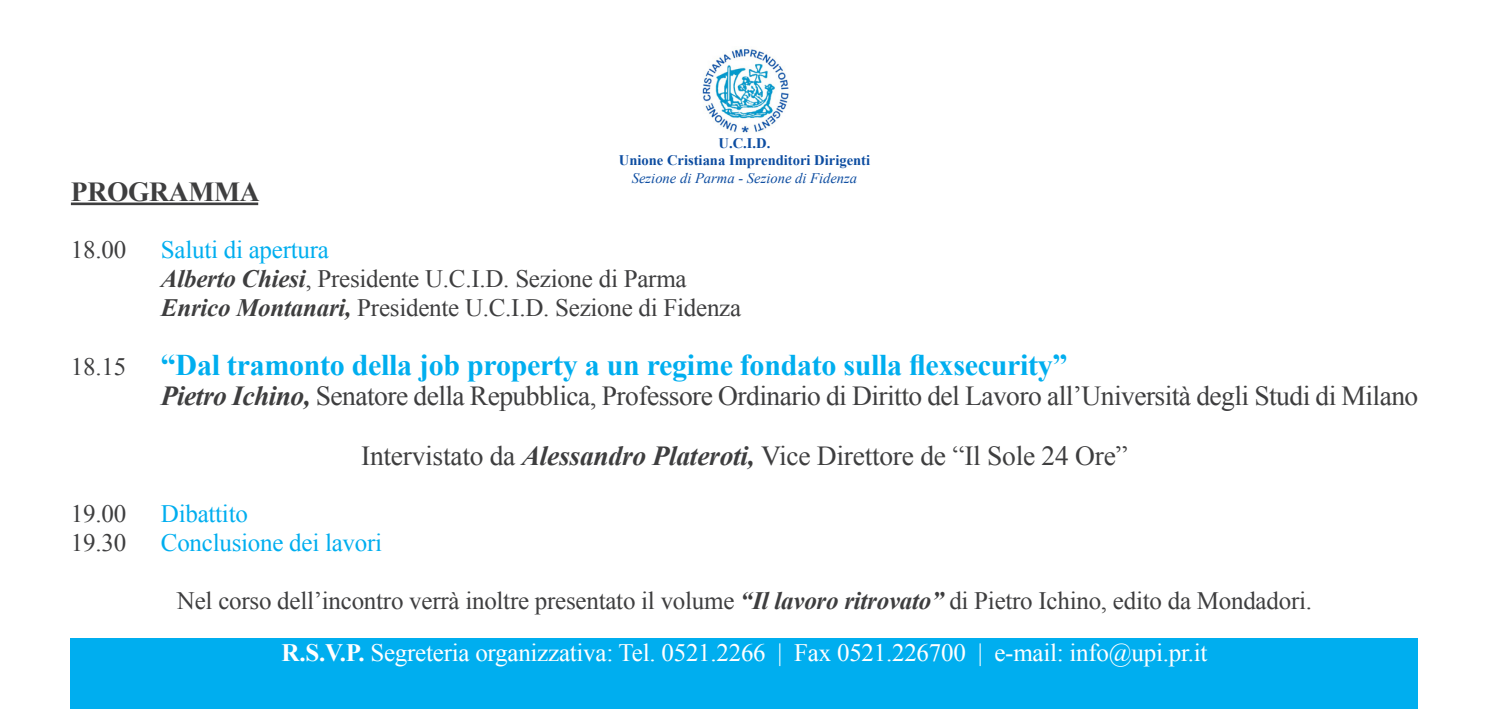
<style>
.page{position:relative;width:1489px;height:709px;background:#fff}
.page>*{position:absolute;margin:0;border:0;box-sizing:border-box;transform-origin:0 0}
.t1{font:700 30px "Times New Roman";letter-spacing:-.01em;color:#00aeef}
.t2{font:27.5px "Times New Roman";letter-spacing:-.02em;color:#3e3e3f}
.t3{font:700 27.5px "Times New Roman";letter-spacing:-.01em;color:#3e3e3f}
.t4{font:25px "Times New Roman";letter-spacing:-.01em;color:#3e3e3f}
.t5{font:25px "Times New Roman";letter-spacing:-.01em;color:#fff}
.t6{font:25px "Times New Roman";letter-spacing:-.01em;color:#00aeef}
.t7{font:700 14.5px "Times New Roman";color:#0d4da1}
.t8{font:italic 14.5px "Times New Roman";color:#0d4da1}
.s1{font-weight:700;font-style:italic}
.s2{font-weight:400;font-size:25px;color:#3e3e3f}
.s3{font-weight:700}
</style>
<div class="page">
<div style="left:71px;top:638px;width:1346px;height:71px;background:#00aeef"></div>
<hr style="left:71px;top:202px;width:187px;height:3px;background:#3e3e3f">
<img style="left:702px;top:49px;width:87px;height:84px">
<p class="t3" style="left:71px;top:173px;width:190px">PROGRAMMA</p>
<p class="t7" style="left:718px;top:133px;width:53px">U.C.I.D.</p>
<p class="t7" style="left:618px;top:150px;width:253px">Unione Cristiana Imprenditori Dirigenti</p>
<p class="t8" style="left:632px;top:168px;width:227px">Sezione di Parma - Sezione di Fidenza</p>
<p class="t4" style="left:71px;top:233px;width:57px">18.00</p>
<p class="t6" style="left:161px;top:233px;width:169px">Saluti di apertura</p>
<p class="t4" style="left:161px;top:262px;width:527px"><span class="s1">Alberto Chiesi</span>, Presidente U.C.I.D. Sezione di Parma</p>
<p class="t4" style="left:161px;top:291px;width:582px"><span class="s1">Enrico Montanari,</span> Presidente U.C.I.D. Sezione di Fidenza</p>
<p class="t1" style="left:71px;top:344px;width:998px"><span class="s2">18.15</span> “Dal tramonto della job property a un regime fondato sulla flexsecurity”</p>
<p class="t2" style="left:161px;top:377px;width:1258px"><span class="s1">Pietro Ichino,</span> Senatore della Repubblica, Professore Ordinario di Diritto del Lavoro all’Università degli Studi di Milano</p>
<p class="t2" style="left:361px;top:437px;width:768px">Intervistato da <span class="s1">Alessandro Plateroti,</span> Vice Direttore de “Il Sole 24 Ore”</p>
<p class="t4" style="left:71px;top:497px;width:57px">19.00</p>
<p class="t6" style="left:161px;top:497px;width:88px">Dibattito</p>
<p class="t4" style="left:71px;top:526px;width:57px">19.30</p>
<p class="t6" style="left:161px;top:526px;width:223px">Conclusione dei lavori</p>
<p class="t4" style="left:177px;top:583px;width:1136px">Nel corso dell’incontro verrà inoltre presentato il volume <span class="s1">“Il lavoro ritrovato”</span> di Pietro Ichino, edito da Mondadori.</p>
<p class="t5" style="left:281px;top:636px;width:927px"><span class="s3">R.S.V.P.</span> Segreteria organizzativa: Tel. 0521.2266 | Fax 0521.226700 | e-mail: info@upi.pr.it</p>
</div>
